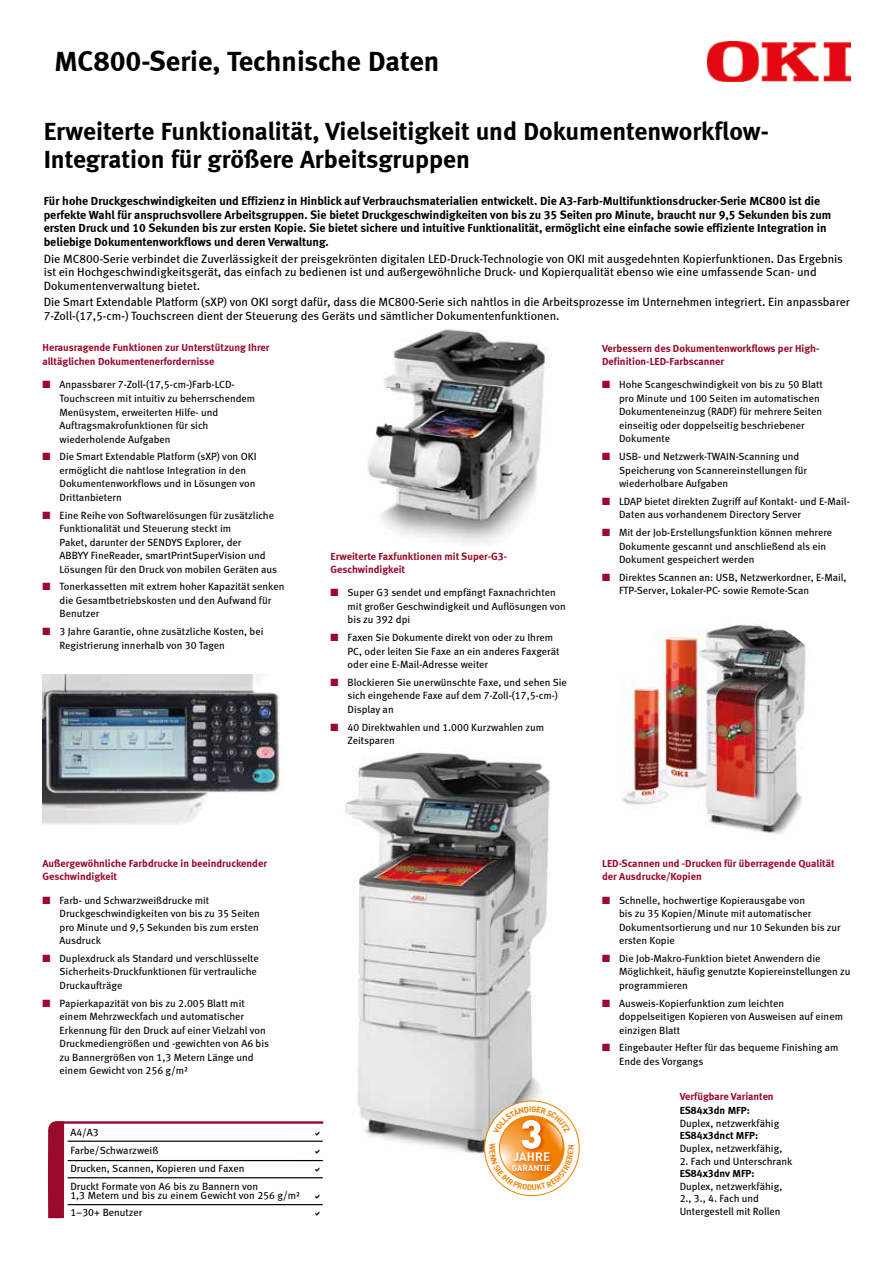
<style>
.page{position:relative;width:893px;height:1263px;background:#fff}
.page>*{position:absolute;margin:0;border:0;box-sizing:border-box;transform-origin:0 0}
.t1{font:28.5px "Meta Bold LF";color:#000}
.t2{font:25.5px/28.5px "Meta Bold LF";color:#000}
.t3{font:12px/13.5px "Meta Book LF";color:#000}
.t4{font:12px/13.5px "Meta Bold LF";color:#000}
.t5{font:700 12px "DIN";color:#fff}
.t6{font:10.5px/13.5px "Meta Book LF";color:#000}
.t7{font:10.5px/13.2px "Meta Bold LF";color:#990a2c}
.t8{font:10.5px "Meta Bold LF";color:#000}
.t9{font:700 8.4px "DIN";color:#fff}
.t10{font:700 7.95px "DIN";color:#f08100}
.s1{color:#990a2c}
</style>
<div class="page">
<img style="left:621px;top:624px;width:185px;height:210px">
<img style="left:707px;top:42px;width:143px;height:40px">
<img style="left:294px;top:752px;width:286px;height:427px">
<img style="left:43px;top:674px;width:238px;height:150px">
<div style="left:48px;top:1121px;width:16px;height:97px;background:#990a2c"></div>
<hr style="left:55px;top:1121px;width:268px;height:3px;background:#990a2c">
<hr style="left:68px;top:1140px;width:255px;height:2px;background:#000">
<hr style="left:68px;top:1160px;width:255px;height:1px;background:#000">
<hr style="left:68px;top:1177px;width:255px;height:1px;background:#000">
<hr style="left:68px;top:1204px;width:255px;height:1px;background:#000">
<img style="left:367px;top:329px;width:181px;height:214px">
<div style="left:485px;top:1101px;width:94px;height:94px;background:#fff;border-radius:50%"></div>
<svg style="left:315px;top:1132px;width:4px;height:4px"></svg>
<svg style="left:315px;top:1149px;width:4px;height:5px"></svg>
<svg style="left:315px;top:1167px;width:4px;height:4px"></svg>
<svg style="left:489px;top:1106px;width:85px;height:84px"></svg>
<h1 class="t1" style="left:54px;top:44px;width:386px">MC800-Serie, Technische Daten</h1>
<h2 class="t2" style="left:44px;top:116px;width:727px">Erweiterte Funktionalität, Vielseitigkeit und Dokumentenworkflow-<br>Integration für größere Arbeitsgruppen</h2>
<p class="t4" style="left:44px;top:194px;width:789px">Für hohe Druckgeschwindigkeiten und Effizienz in Hinblick auf Verbrauchsmaterialien entwickelt. Die A3-Farb-Multifunktionsdrucker-Serie MC800 ist die perfekte Wahl für anspruchsvollere Arbeitsgruppen. Sie bietet Druckgeschwindigkeiten von bis zu 35 Seiten pro Minute, braucht nur 9,5 Sekunden bis zum ersten Druck und 10 Sekunden bis zur ersten Kopie. Sie bietet sichere und intuitive Funktionalität, ermöglicht eine einfache sowie effiziente Integration in beliebige Dokumentenworkflows und deren Verwaltung.</p>
<p class="t3" style="left:44px;top:251px;width:801px">Die MC800-Serie verbindet die Zuverlässigkeit der preisgekrönten digitalen LED-Druck-Technologie von OKI mit ausgedehnten Kopierfunktionen. Das Ergebnis ist ein Hochgeschwindigkeitsgerät, das einfach zu bedienen ist und außergewöhnliche Druck- und Kopierqualität ebenso wie eine umfassende Scan- und<br>Dokumentenverwaltung bietet.</p>
<p class="t3" style="left:44px;top:295px;width:808px">Die Smart Extendable Platform (sXP) von OKI sorgt dafür, dass die MC800-Serie sich nahtlos in die Arbeitsprozesse im Unternehmen integriert. Ein anpassbarer<br>7-Zoll-(17,5-cm-) Touchscreen dient der Steuerung des Geräts und sämtlicher Dokumentenfunktionen.</p>
<p class="t7" style="left:43px;top:341px;width:229px">Herausragende Funktionen zur Unterstützung Ihrer alltäglichen Dokumentenerfordernisse</p>
<p class="t6" style="left:60px;top:378px;width:197px;text-indent:-17px"><span class="s1">■</span> Anpassbarer 7-Zoll-(17,5-cm-)Farb-LCD-Touchscreen mit intuitiv zu beherrschendem Menüsystem, erweiterten Hilfe- und Auftragsmakrofunktionen für sich wiederholende Aufgaben</p>
<p class="t6" style="left:60px;top:450px;width:198px;text-indent:-17px"><span class="s1">■</span> Die Smart Extendable Platform (sXP) von OKI ermöglicht die nahtlose Integration in den Dokumentenworkflows und in Lösungen von Drittanbietern</p>
<p class="t6" style="left:60px;top:508px;width:219px;text-indent:-17px"><span class="s1">■</span> Eine Reihe von Softwarelösungen für zusätzliche Funktionalität und Steuerung steckt im<br>Paket, darunter der SENDYS Explorer, der<br>ABBYY FineReader, smartPrintSuperVision und Lösungen für den Druck von mobilen Geräten aus</p>
<p class="t6" style="left:60px;top:580px;width:226px;text-indent:-17px"><span class="s1">■</span> Tonerkassetten mit extrem hoher Kapazität senken die Gesamtbetriebskosten und den Aufwand für<br>Benutzer</p>
<p class="t6" style="left:60px;top:624px;width:205px;text-indent:-17px"><span class="s1">■</span> 3 Jahre Garantie, ohne zusätzliche Kosten, bei<br>Registrierung innerhalb von 30 Tagen</p>
<p class="t7" style="left:602px;top:341px;width:219px">Verbessern des Dokumentenworkflows per High-<br>Definition-LED-Farbscanner</p>
<p class="t6" style="left:619px;top:378px;width:205px;text-indent:-17px"><span class="s1">■</span> Hohe Scangeschwindigkeit von bis zu 50 Blatt pro Minute und 100 Seiten im automatischen Dokumenteneinzug (RADF) für mehrere Seiten einseitig oder doppelseitig beschriebener Dokumente</p>
<p class="t6" style="left:619px;top:449px;width:190px;text-indent:-17px"><span class="s1">■</span> USB- und Netzwerk-TWAIN-Scanning und<br>Speicherung von Scannereinstellungen für wiederholbare Aufgaben</p>
<p class="t6" style="left:619px;top:494px;width:232px;text-indent:-17px"><span class="s1">■</span> LDAP bietet direkten Zugriff auf Kontakt- und E-Mail-<br>Daten aus vorhandenem Directory Server</p>
<p class="t6" style="left:619px;top:525px;width:215px;text-indent:-17px"><span class="s1">■</span> Mit der Job-Erstellungsfunktion können mehrere<br>Dokumente gescannt und anschließend als ein<br>Dokument gespeichert werden</p>
<p class="t6" style="left:619px;top:570px;width:229px;text-indent:-17px"><span class="s1">■</span> Direktes Scannen an: USB, Netzwerkordner, E-Mail,<br>FTP-Server, Lokaler-PC- sowie Remote-Scan</p>
<p class="t7" style="left:331px;top:549px;width:178px">Erweiterte Faxfunktionen mit Super-G3-<br>Geschwindigkeit</p>
<p class="t6" style="left:348px;top:586px;width:220px;text-indent:-17px"><span class="s1">■</span> Super G3 sendet und empfängt Faxnachrichten mit großer Geschwindigkeit und Auflösungen von bis zu 392 dpi</p>
<p class="t6" style="left:348px;top:630px;width:213px;text-indent:-17px"><span class="s1">■</span> Faxen Sie Dokumente direkt von oder zu Ihrem<br>PC, oder leiten Sie Faxe an ein anderes Faxgerät oder eine E-Mail-Adresse weiter</p>
<p class="t6" style="left:348px;top:675px;width:221px;text-indent:-17px"><span class="s1">■</span> Blockieren Sie unerwünschte Faxe, und sehen Sie sich eingehende Faxe auf dem 7-Zoll-(17,5-cm-)<br>Display an</p>
<p class="t6" style="left:348px;top:720px;width:198px;text-indent:-17px"><span class="s1">■</span> 40 Direktwahlen und 1.000 Kurzwahlen zum<br>Zeitsparen</p>
<p class="t7" style="left:43px;top:856px;width:226px">Außergewöhnliche Farbdrucke in beeindruckender<br>Geschwindigkeit</p>
<p class="t6" style="left:60px;top:893px;width:202px;text-indent:-17px"><span class="s1">■</span> Farb- und Schwarzweißdrucke mit<br>Druckgeschwindigkeiten von bis zu 35 Seiten pro Minute und 9,5 Sekunden bis zum ersten<br>Ausdruck</p>
<p class="t6" style="left:60px;top:951px;width:201px;text-indent:-17px"><span class="s1">■</span> Duplexdruck als Standard und verschlüsselte<br>Sicherheits-Druckfunktionen für vertrauliche<br>Druckaufträge</p>
<p class="t6" style="left:60px;top:996px;width:211px;text-indent:-17px"><span class="s1">■</span> Papierkapazität von bis zu 2.005 Blatt mit einem Mehrzweckfach und automatischer Erkennung für den Druck auf einer Vielzahl von Druckmediengrößen und -gewichten von A6 bis zu Bannergrößen von 1,3 Metern Länge und einem Gewicht von 256 g/m²</p>
<p class="t6" style="left:70px;top:1124px;width:189px;line-height:17.7px">A4/A3<br>Farbe/Schwarzweiß<br>Drucken, Scannen, Kopieren und Faxen<br>Druckt Formate von A6 bis zu Bannern von</p>
<p class="t6" style="left:70px;top:1186px;width:231px;line-height:17.7px">1,3 Metern und bis zu einem Gewicht von 256 g/m²<br>1–30+ Benutzer</p>
<p class="t5" style="left:513px;top:1148px;width:39px">JAHRE</p>
<p class="t9" style="left:512px;top:1162px;width:41px">GARANTIE</p>
<p class="t10" style="left:566px;top:1150px;width:7px;rotate:-90deg">N</p>
<p class="t7" style="left:602px;top:856px;width:234px">LED-Scannen und -Drucken für überragende Qualität der Ausdrucke/Kopien</p>
<p class="t6" style="left:619px;top:893px;width:223px;text-indent:-17px"><span class="s1">■</span> Schnelle, hochwertige Kopierausgabe von<br>bis zu 35 Kopien/Minute mit automatischer Dokumentsortierung und nur 10 Sekunden bis zur ersten Kopie</p>
<p class="t6" style="left:619px;top:951px;width:233px;text-indent:-17px"><span class="s1">■</span> Die Job-Makro-Funktion bietet Anwendern die<br>Möglichkeit, häufig genutzte Kopiereinstellungen zu programmieren</p>
<p class="t6" style="left:619px;top:996px;width:225px;text-indent:-17px"><span class="s1">■</span> Ausweis-Kopierfunktion zum leichten doppelseitigen Kopieren von Ausweisen auf einem einzigen Blatt</p>
<p class="t6" style="left:619px;top:1041px;width:221px;text-indent:-17px"><span class="s1">■</span> Eingebauter Hefter für das bequeme Finishing am<br>Ende des Vorgangs</p>
<p class="t7" style="left:680px;top:1090px;width:95px">Verfügbare Varianten</p>
<p class="t8" style="left:680px;top:1104px;width:72px">ES84x3dn MFP:</p>
<p class="t6" style="left:680px;top:1116px;width:101px">Duplex, netzwerkfähig</p>
<p class="t8" style="left:680px;top:1129px;width:80px">ES84x3dnct MFP:</p>
<p class="t6" style="left:680px;top:1141px;width:104px">Duplex, netzwerkfähig,</p>
<p class="t6" style="left:680px;top:1154px;width:114px">2. Fach und Unterschrank</p>
<p class="t8" style="left:680px;top:1167px;width:76px">ES84x3dnv MFP:</p>
<p class="t6" style="left:680px;top:1180px;width:104px;line-height:12.6px">Duplex, netzwerkfähig,<br>2., 3., 4. Fach und<br>Untergestell mit Rollen</p>
</div>
